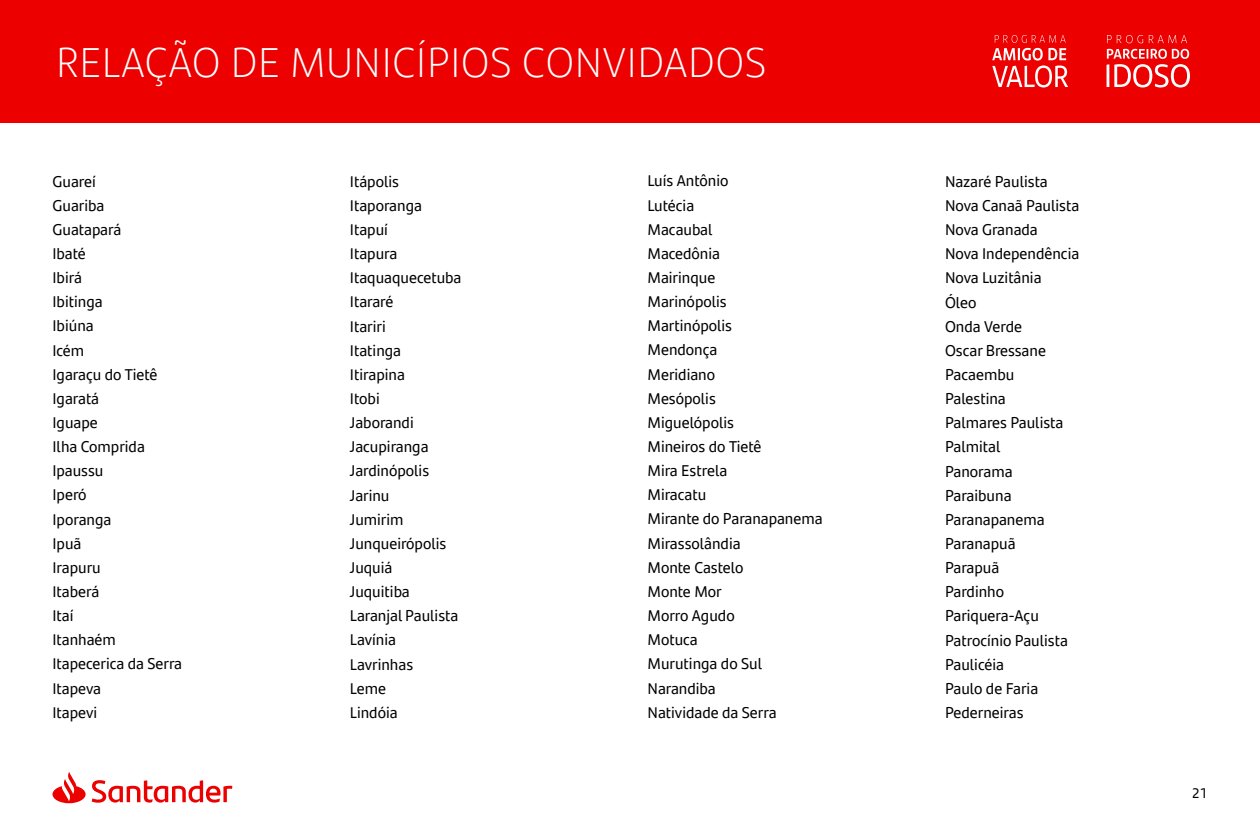
<style>
.page{position:relative;width:1260px;height:840px;background:#fff}
.page>*{position:absolute;margin:0;border:0;box-sizing:border-box;transform-origin:0 0}
.t1{font:300 42px "Santander Text";letter-spacing:.02em;color:#fff}
.t2{font:15.75px/24.2px "Santander Text";color:#000}
.t3{font:14px "Santander Text";color:#000}
</style>
<div class="page">
<div style="left:0;top:0;width:1260px;height:122px;background:#ec0000"></div>
<svg style="left:52px;top:772px;width:180px;height:31px"></svg>
<svg style="left:1107px;top:35px;width:36px;height:8px"></svg>
<svg style="left:1149px;top:35px;width:38px;height:8px"></svg>
<svg style="left:1107px;top:49px;width:83px;height:39px"></svg>
<svg style="left:992px;top:35px;width:76px;height:52px"></svg>
<h1 class="t1" style="left:56px;top:31px;width:712px">RELAÇÃO DE MUNICÍPIOS CONVIDADOS</h1>
<p class="t2" style="left:52px;top:168px;width:131px">Guareí<br>Guariba<br>Guatapará<br>Ibaté<br>Ibirá<br>Ibitinga<br>Ibiúna<br>Icém<br>Igaraçu do Tietê<br>Igaratá<br>Iguape<br>Ilha Comprida<br>Ipaussu<br>Iperó<br>Iporanga<br>Ipuã<br>Irapuru<br>Itaberá<br>Itaí<br>Itanhaém<br>Itapecerica da Serra<br>Itapeva<br>Itapevi</p>
<p class="t2" style="left:647px;top:168px;width:177px">Luís Antônio<br>Lutécia<br>Macaubal<br>Macedônia<br>Mairinque<br>Marinópolis<br>Martinópolis<br>Mendonça<br>Meridiano<br>Mesópolis<br>Miguelópolis<br>Mineiros do Tietê<br>Mira Estrela<br>Miracatu<br>Mirante do Paranapanema<br>Mirassolândia<br>Monte Castelo<br>Monte Mor<br>Morro Agudo<br>Motuca<br>Murutinga do Sul<br>Narandiba<br>Natividade da Serra</p>
<p class="t2" style="left:350px;top:168px;width:113px">Itápolis<br>Itaporanga<br>Itapuí<br>Itapura<br>Itaquaquecetuba<br>Itararé<br>Itariri<br>Itatinga<br>Itirapina<br>Itobi<br>Jaborandi<br>Jacupiranga<br>Jardinópolis<br>Jarinu<br>Jumirim<br>Junqueirópolis<br>Juquiá<br>Juquitiba<br>Laranjal Paulista<br>Lavínia<br>Lavrinhas<br>Leme<br>Lindóia</p>
<p class="t2" style="left:945px;top:168px;width:136px">Nazaré Paulista<br>Nova Canaã Paulista<br>Nova Granada<br>Nova Independência<br>Nova Luzitânia<br>Óleo<br>Onda Verde<br>Oscar Bressane<br>Pacaembu<br>Palestina<br>Palmares Paulista<br>Palmital<br>Panorama<br>Paraibuna<br>Paranapanema<br>Paranapuã<br>Parapuã<br>Pardinho<br>Pariquera-Açu<br>Patrocínio Paulista<br>Paulicéia<br>Paulo de Faria<br>Pederneiras</p>
<p class="t3" style="left:1192px;top:783px;width:17px">21</p>
</div>
